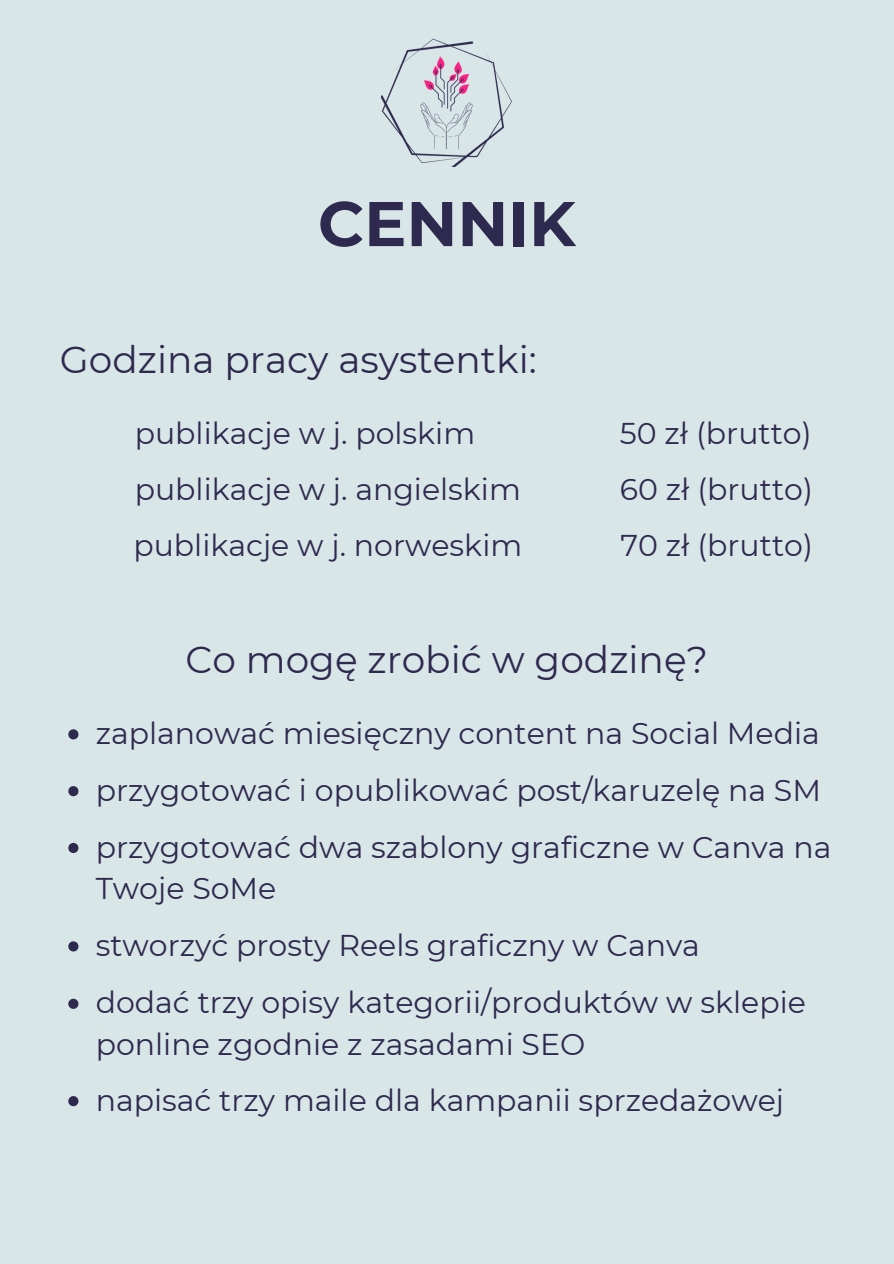
<style>
.page{position:relative;width:894px;height:1264px;background:#fff}
.page>*{position:absolute;margin:0;border:0;box-sizing:border-box;transform-origin:0 0}
.t1{font:700 63px "Montserrat";color:#2e294e}
.t2{font:37.5px "Montserrat";color:#2e294e}
.t3{font:30px/41.7px "Montserrat";color:#2e294e}
</style>
<div class="page">
<div style="left:0;top:0;width:893px;height:1263px;background:#d9e6e8"></div>
<svg style="left:68px;top:729px;width:10px;height:10px"></svg>
<svg style="left:68px;top:786px;width:10px;height:10px"></svg>
<svg style="left:68px;top:998px;width:10px;height:10px"></svg>
<svg style="left:68px;top:842px;width:10px;height:11px"></svg>
<svg style="left:68px;top:1096px;width:10px;height:10px"></svg>
<svg style="left:68px;top:941px;width:10px;height:10px"></svg>
<img style="left:382px;top:38px;width:129px;height:128px">
<p class="t1" style="left:318px;top:185px;width:259px">CENNIK</p>
<h1 class="t2" style="left:60px;top:337px;width:478px">Godzina pracy asystentki:</h1>
<h2 class="t3" style="left:135px;top:413px;width:342px">publikacje w j. polskim</h2>
<p class="t3" style="left:619px;top:413px;width:193px">50 zł (brutto)</p>
<p class="t3" style="left:135px;top:468px;width:387px">publikacje w j. angielskim</p>
<p class="t3" style="left:619px;top:468px;width:194px">60 zł (brutto)</p>
<p class="t3" style="left:133px;top:524px;width:390px">publikacje w j. norweskim</p>
<p class="t3" style="left:620px;top:524px;width:194px">70 zł (brutto)</p>
<p class="t2" style="left:185px;top:636px;width:523px">Co mogę zrobić w godzinę?</p>
<h2 class="t3" style="left:96px;top:712px;width:725px">zaplanować miesięczny content na Social Media</h2>
<p class="t3" style="left:96px;top:769px;width:726px">przygotować i opublikować post/karuzelę na SM</p>
<p class="t3" style="left:96px;top:826px;width:737px">przygotować dwa szablony graficzne w Canva na<br>Twoje SoMe</p>
<p class="t3" style="left:96px;top:924px;width:605px">stworzyć prosty Reels graficzny w Canva</p>
<p class="t3" style="left:96px;top:981px;width:711px">dodać trzy opisy kategorii/produktów w sklepie ponline zgodnie z zasadami SEO</p>
<p class="t3" style="left:96px;top:1079px;width:689px">napisać trzy maile dla kampanii sprzedażowej</p>
</div>
